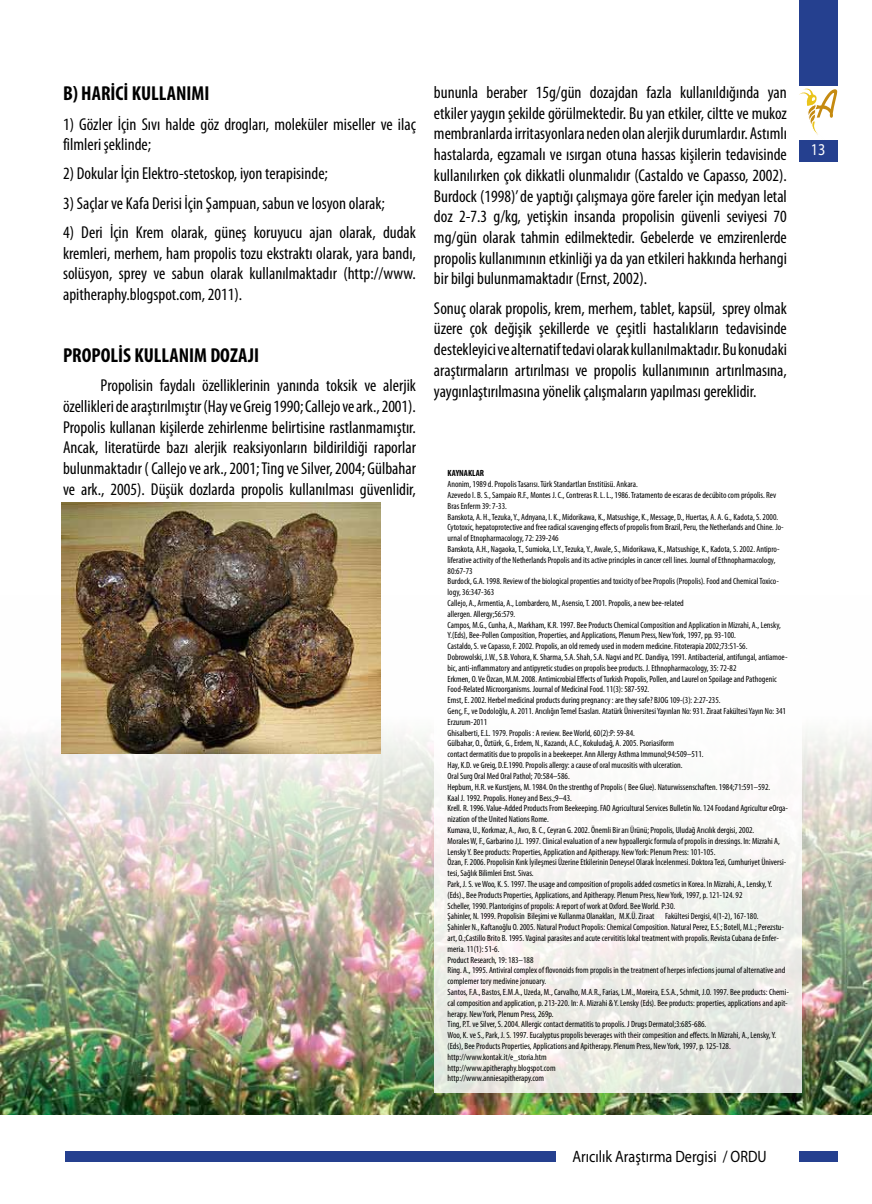
<style>
.page{position:relative;width:872px;height:1204px;background:#fff}
.page>*{position:absolute;margin:0;border:0;box-sizing:border-box;transform-origin:0 0}
.t1{font:700 condensed 20.25px "Myriad Pro";color:#000}
.t2{font:condensed 17.25px/20.7px "Myriad Pro";color:#000;text-align:justify}
.t3{font:16.5px "Myriad Pro";color:#000;scale:.86 1}
.t4{font:16.5px "Myriad Pro";color:#fff;scale:.86 1}
.t5{font:condensed 9px/10.8px "Myriad Pro";color:#000}
.t6{font:700 condensed 9px "Myriad Pro";color:#000}
</style>
<div class="page">
<svg style="left:799px;top:88px;width:38px;height:47px"></svg>
<div style="left:799px;top:0;width:38px;height:85px;background:#25408f"></div>
<div style="left:799px;top:140px;width:38px;height:22px;background:#25408f"></div>
<div style="left:799px;top:1151px;width:38px;height:10px;background:#25408f"></div>
<div style="left:65px;top:1151px;width:491px;height:10px;background:#25408f"></div>
<img style="left:0;top:595px;width:872px;height:519px">
<svg style="left:434px;top:595px;width:367px;height:497px;fill:#faf8f6"></svg>
<img style="left:62px;top:502px;width:318px;height:251px">
<h1 class="t1" style="left:63px;top:81px;width:148px">B) HARİCİ KULLANIMI</h1>
<h2 class="t2" style="left:63px;top:113px;width:354px">1) Gözler İçin Sıvı halde göz drogları, moleküler miseller ve ilaç filmleri şeklinde;</h2>
<h2 class="t2" style="left:63px;top:163px;width:266px">2) Dokular İçin Elektro-stetoskop, iyon terapisinde;</h2>
<h2 class="t2" style="left:63px;top:192px;width:323px">3) Saçlar ve Kafa Derisi İçin Şampuan, sabun ve losyon olarak;</h2>
<h2 class="t2" style="left:63px;top:221px;width:354px">4) Deri İçin Krem olarak, güneş koruyucu ajan olarak, dudak kremleri, merhem, ham propolis tozu ekstraktı olarak, yara bandı, solüsyon, sprey ve sabun olarak kullanılmaktadır (http://www. apitheraphy.blogspot.com, 2011).</h2>
<h1 class="t1" style="left:63px;top:342px;width:198px">PROPOLİS KULLANIM DOZAJI</h1>
<p class="t2" style="left:63px;top:375px;width:354px;text-indent:38px">Propolisin faydalı özelliklerinin yanında toksik ve alerjik özellikleri de araştırılmıştır (Hay ve Greig 1990; Callejo ve ark., 2001).<br>Propolis kullanan kişilerde zehirlenme belirtisine rastlanmamıştır.<br>Ancak, literatürde bazı alerjik reaksiyonların bildirildiği raporlar bulunmaktadır ( Callejo ve ark., 2001; Ting ve Silver, 2004; Gülbahar ve ark., 2005). Düşük dozlarda propolis kullanılması güvenlidir,</p>
<p class="t2" style="left:434px;top:82px;width:354px">bununla beraber 15g/gün dozajdan fazla kullanıldığında yan etkiler yaygın şekilde görülmektedir. Bu yan etkiler, ciltte ve mukoz membranlarda irritasyonlara neden olan alerjik durumlardır. Astımlı hastalarda, egzamalı ve ısırgan otuna hassas kişilerin tedavisinde kullanılırken çok dikkatli olunmalıdır (Castaldo ve Capasso, 2002).<br>Burdock (1998)’ de yaptığı çalışmaya göre fareler için medyan letal doz 2-7.3 g/kg, yetişkin insanda propolisin güvenli seviyesi 70 mg/gün olarak tahmin edilmektedir. Gebelerde ve emzirenlerde propolis kullanımının etkinliği ya da yan etkileri hakkında herhangi bir bilgi bulunmamaktadır (Ernst, 2002).</p>
<p class="t2" style="left:434px;top:297px;width:354px">Sonuç olarak propolis, krem, merhem, tablet, kapsül, sprey olmak üzere çok değişik şekillerde ve çeşitli hastalıkların tedavisinde destekleyici ve alternatif tedavi olarak kullanılmaktadır. Bu konudaki araştırmaların artırılması ve propolis kullanımının artırılmasına, yaygınlaştırılmasına yönelik çalışmaların yapılması gereklidir.</p>
<p class="t6" style="left:447px;top:467px;width:38px">KAYNAKLAR</p>
<p class="t5" style="left:447px;top:478px;width:343px">Anonim, 1989 d. Propolis Tasarısı. Türk Standartları Enstitüsü. Ankara.<br>Azevedo I. B. S., Sampaio R.F., Montes J. C., Contreras R. L. L., 1986. Tratamento de escaras de decúbito com própolis. Rev Bras Enferm 39: 7-33.<br>Banskota, A. H., Tezuka, Y., Adnyana, I. K., Midorikawa, K., Matsushige, K., Message, D., Huertas, A. A. G., Kadota, S. 2000.<br>Cytotoxic, hepatoprotective and free radical scavenging effects of propolis from Brazil, Peru, the Netherlands and Chine. Jo&shy;urnal of Etnopharmacology, 72: 239-246<br>Banskota, A.H., Nagaoka, T., Sumioka, L.Y., Tezuka, Y., Awale, S., Midorikawa, K., Matsushige, K., Kadota, S. 2002. Antipro&shy;liferative activity of the Netherlands Propolis and its active principles in cancer cell lines. Journal of Ethnopharmacology, 80:67-73<br>Burdock, G.A. 1998. Review of the biological propenties and toxicity of bee Propolis (Propolis). Food and Chemical Toxico&shy;logy, 36:347-363<br>Callejo, A., Armentia, A., Lombardero, M., Asensio, T. 2001. Propolis, a new bee-related<br>allergen. Allergy;56:579.<br>Campos, M.G., Cunha, A., Markham, K.R. 1997. Bee Products Chemical Composition and Application in Mizrahi, A., Lensky, Y.(Eds), Bee-Pollen Composition, Properties, and Applications, Plenum Press, New York, 1997, pp. 93-100.<br>Castaldo, S. ve Capasso, F. 2002. Propolis, an old remedy used in modern medicine. Fitoterapia 2002;73:S1-S6.<br>Dobrowolski, J.W., S.B. Vohora, K. Sharma, S.A. Shah, S.A. Nagvi and P.C. Dandiya, 1991. Antibacterial, antifungal, antiamoe&shy;bic, anti-inflammatory and antipyretic studies on propolis bee products. J. Ethnopharmacology, 35: 72-82<br>Erkmen, O. Ve Özcan, M.M. 2008. Antimicrobial Effects of Turkish Propolis, Pollen, and Laurel on Spoilage and Pathogenic Food-Related Microorganisms. Journal of Medicinal Food. 11(3): 587-592.<br>Ernst, E. 2002. Herbel medicinal products during pregnancy : are they safe? BJOG 109-(3): 2:27-235.<br>Genç, F., ve Dodoloğlu, A. 2011. Arıcılığın Temel Esasları. Atatürk Üniversitesi Yayınları No: 931. Ziraat Fakültesi Yayın No: 341<br>Erzurum-2011<br>Ghisalberti, E.L. 1979. Propolis : A review. Bee World, 60(2):P: 59-84.<br>Gülbahar, O., Öztürk, G., Erdem, N., Kazandı, A.C., Kokuludağ, A. 2005. Psoriasiform<br>contact dermatitis due to propolis in a beekeeper. Ann Allergy Asthma Immunol;94:509–511.<br>Hay, K.D. ve Greig, D.E.1990. Propolis allergy: a cause of oral mucositis with ulceration.<br>Oral Surg Oral Med Oral Pathol; 70:584–586.<br>Hepburn, H.R. ve Kurstjens, M. 1984. On the strenthg of Propolis ( Bee Glue). Naturwissenschaften. 1984;71:591–592.<br>Kaal J. 1992. Propolis. Honey and Bess.;9–43.<br>Krell. R. 1996. Value-Added Products From Beekeeping. FAO Agricultural Services Bulletin No. 124 Foodand Agricultur eOrga&shy;nization of the United Nations Rome.<br>Kumava, U., Korkmaz, A., Avcı, B. C., Ceyran G. 2002. Önemli Bir arı Ürünü; Propolis, Uludağ Arıcılık dergisi, 2002.<br>Morales W, F., Garbarino J,L. 1997. Clinical evaluation of a new hypoallergic formula of propolis in dressings. In: Mizrahi A, Lensky Y. Bee products: Properties, Application and Apitherapy. New York: Plenum Press: 101-105.<br>Özan, F. 2006. Propolisin Kırık İyileşmesi Üzerine Etkilerinin Deneysel Olarak İncelenmesi. Doktora Tezi, Cumhuriyet Üniversi&shy;tesi, Sağlık Bilimleri Enst. Sivas.<br>Park, J. S. ve Woo, K. S. 1997. The usage and composition of propolis added cosmetics in Korea. In Mizrahi, A., Lensky, Y. (Eds)., Bee Products Properties, Applications, and Apitherapy. Plenum Press, New York, 1997, p. 121-124. 92<br>Scheller, 1990. Plantorigins of propolis: A report of work at Oxford. Bee World. P:30.<br>Şahinler, N. 1999. Propolisin Bileşimi ve Kullanma Olanakları, M.K.Ü. Ziraat Fakültesi Dergisi, 4(1-2), 167-180.<br>Şahinler N., Kaftanoğlu O. 2005. Natural Product Propolis: Chemical Composition. Natural Perez, E.S.; Botell, M.L.; Perezstu&shy;art, O.;Castillo Brito B. 1995. Vaginal parasites and acute cervititis lokal treatment with propolis. Revista Cubana de Enfer&shy;meria. 11(1): 51-6.<br>Product Research, 19: 183–188<br>Ring. A., 1995. Antiviral complex of flovonoids from propolis in the treatment of herpes infections journal of alternative and complemer tory medivine jonuoary.<br>Santos, F.A., Bastos, E.M.A., Uzeda, M., Carvalho, M.A.R., Farias, L.M., Moreira, E.S.A., Schmit, J.O. 1997. Bee products: Chemi&shy;cal composition and application, p. 213-220. In: A. Mizrahi &amp; Y. Lensky (Eds). Bee products: properties, applications and apit&shy;herapy. New York, Plenum Press, 269p.<br>Ting, P.T. ve Silver, S. 2004. Allergic contact dermatitis to propolis. J Drugs Dermatol;3:685-686.<br>Woo, K. ve S., Park, J. S. 1997. Eucalyptus propolis beverages with their compesition and effects. In Mizrahi, A., Lensky, Y. (Eds), Bee Products Properties, Applications and Apitherapy. Plenum Press, New York, 1997, p. 125-128. http://www.kontak.it/e_storia.htm<br>http://www.apitheraphy.blogspot.com<br>http://www.anniesapitherapy.com</p>
<h3 class="t4" style="left:811px;top:140px;width:18px">13</h3>
<h3 class="t3" style="left:572px;top:1146px;width:227px">Arıcılık Araştırma Dergisi / ORDU</h3>
</div>
